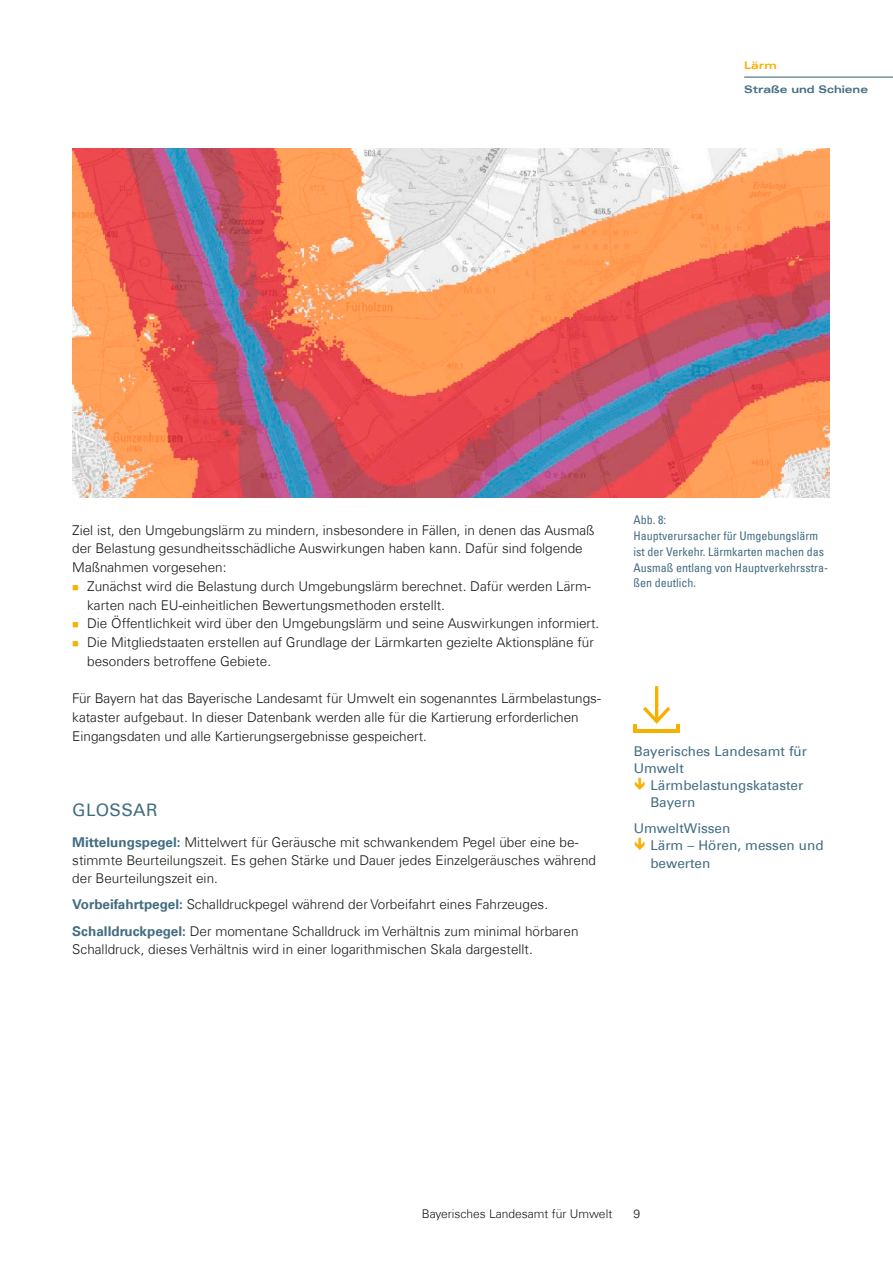
<style>
.page{position:relative;width:893px;height:1263px;background:#fff}
.page>*{position:absolute;margin:0;border:0;box-sizing:border-box;transform-origin:0 0}
.t1{font:17.25px "Univers Com 55 Roman";letter-spacing:.02em;color:#426d81}
.Fließ_Thema{font:300 13.5px/18.8px "Univers Com 45";color:#171715}
.Box_Fließ_Thema{font:300 13.5px/18px "Univers Com 45";color:#171715}
.Links{font:13.5px/17.2px "Univers Com 55 Roman";color:#426d81}
.Bildunterschrift_Umw{font:condensed 12px/15.8px "Univers Com 57";color:#426d81}
.t2{font:300 12px "Univers Com 45";color:#171715}
.t3{font:10.5px "Univers Com 63 Bold Ext";color:#426d81}
.t4{font:10.5px "Univers Com 63 Bold Ext";color:#f8b000}
.s1{font-family:"Univers Com 65";font-weight:700;color:#426d81}
</style>
<div class="page">
<hr style="left:634px;top:729px;width:46px;height:3px;background:#f8b000">
<svg style="left:634px;top:724px;width:3px;height:5px"></svg>
<svg style="left:676px;top:724px;width:4px;height:5px"></svg>
<hr style="left:655px;top:686px;width:3px;height:34px;background:#f8b000">
<svg style="left:643px;top:707px;width:27px;height:17px"></svg>
<img style="left:72px;top:149px;width:757px;height:348px">
<hr style="left:744px;top:77px;width:149px;height:1px;background:#426d81">
<p class="t4" style="left:744px;top:59px;width:34px">Lärm</p>
<p class="t3" style="left:744px;top:84px;width:125px">Straße und Schiene</p>
<p class="Fließ_Thema" style="left:72px;top:520px;width:524px">Ziel ist, den Umgebungslärm zu mindern, insbesondere in Fällen, in denen das Ausmaß der Belastung gesundheitsschädliche Auswirkungen haben kann. Dafür sind folgende<br>Maßnahmen vorgesehen:</p>
<p class="Fließ_Thema" style="left:87px;top:577px;width:505px">Zunächst wird die Belastung durch Umgebungslärm berechnet. Dafür werden Lärm&shy;karten nach EU-einheitlichen Bewertungsmethoden erstellt.</p>
<p class="Fließ_Thema" style="left:87px;top:614px;width:514px">Die Öffentlichkeit wird über den Umgebungslärm und seine Auswirkungen informiert.</p>
<p class="Fließ_Thema" style="left:87px;top:633px;width:508px">Die Mitgliedstaaten erstellen auf Grundlage der Lärmkarten gezielte Aktionspläne für besonders betroffene Gebiete.</p>
<p class="Fließ_Thema" style="left:72px;top:689px;width:530px">Für Bayern hat das Bayerische Landesamt für Umwelt ein sogenanntes Lärmbelastungs&shy;kataster aufgebaut. In dieser Datenbank werden alle für die Kartierung erforderlichen<br>Eingangsdaten und alle Kartierungsergebnisse gespeichert.</p>
<p class="t1" style="left:72px;top:799px;width:87px">GLOSSAR</p>
<p class="Box_Fließ_Thema" style="left:72px;top:833px;width:525px"><span class="s1">Mittelungspegel:</span> Mittelwert für Geräusche mit schwankendem Pegel über eine be&shy;stimmte Beurteilungszeit. Es gehen Stärke und Dauer jedes Einzelgeräusches während der Beurteilungszeit ein.</p>
<p class="Box_Fließ_Thema" style="left:72px;top:895px;width:477px"><span class="s1">Vorbeifahrtpegel:</span> Schalldruckpegel während der Vorbeifahrt eines Fahrzeuges.</p>
<p class="Box_Fließ_Thema" style="left:72px;top:922px;width:508px"><span class="s1">Schalldruckpegel:</span> Der momentane Schalldruck im Verhältnis zum minimal hörbaren<br>Schalldruck, dieses Verhältnis wird in einer logarithmischen Skala dargestellt.</p>
<p class="Bildunterschrift_Umw" style="left:634px;top:512px;width:196px">Abb. 8:<br>Hauptverursacher für Umgebungslärm ist der Verkehr. Lärmkarten machen das<br>Ausmaß entlang von Hauptverkehrsstra&shy;ßen deutlich.</p>
<p class="Links" style="left:634px;top:742px;width:175px">Bayerisches Landesamt für</p>
<p class="Links" style="left:634px;top:759px;width:52px">Umwelt</p>
<p class="Links" style="left:650px;top:777px;width:155px">Lärmbelastungskataster</p>
<p class="Links" style="left:650px;top:794px;width:46px">Bayern</p>
<p class="Links" style="left:650px;top:820px;width:175px;text-indent:-17px">UmweltWissen<br>Lärm – Hören, messen und bewerten</p>
<p class="t2" style="left:422px;top:1207px;width:192px">Bayerisches Landesamt für Umwelt</p>
<p class="t2" style="left:634px;top:1207px;width:8px">9</p>
</div>
